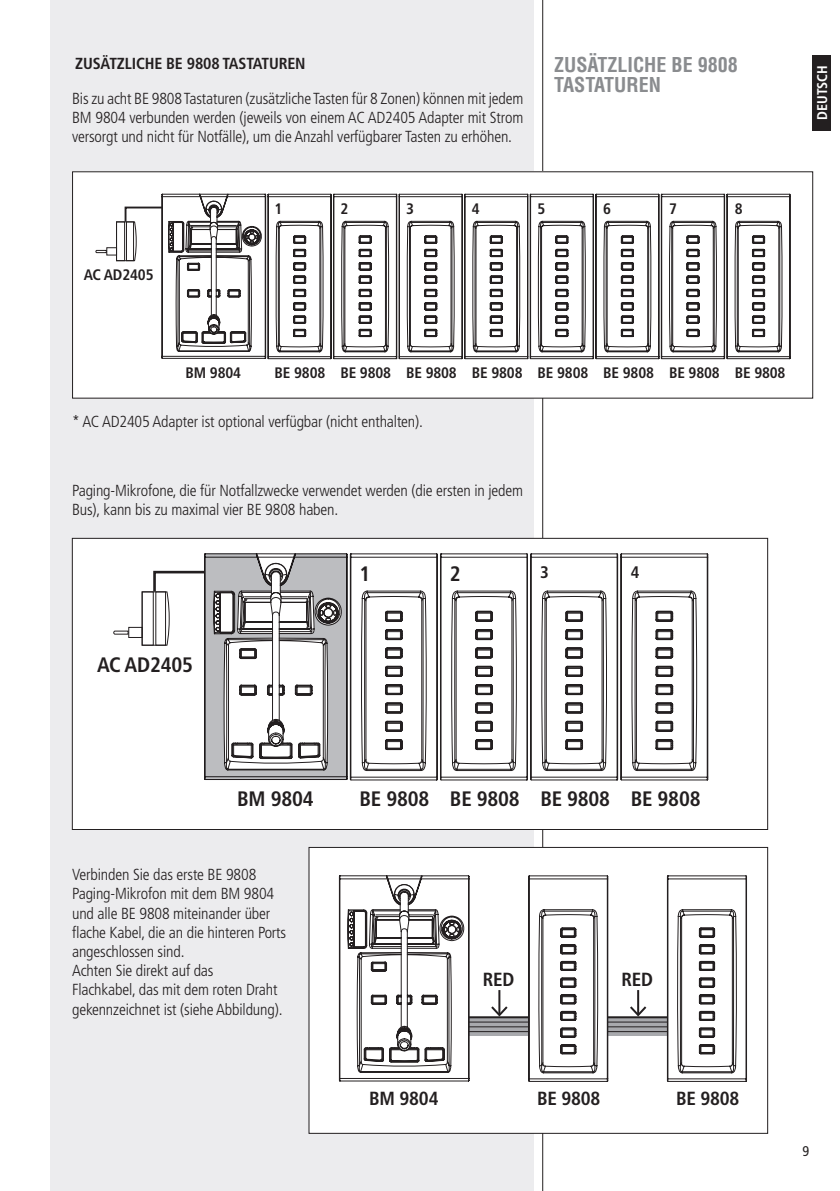
<style>
.page{position:relative;width:840px;height:1191px;background:#fff}
.page>*{position:absolute;margin:0;border:0;box-sizing:border-box;transform-origin:0 0}
.t1{font:700 condensed 20.8px "Frutiger LT Std";letter-spacing:-.01em;color:#231f20}
.t2{font:700 condensed 20px/20px "Helvetica LT Std";color:#8a8c8f}
.t3{font:700 condensed 19px "Frutiger LT Std";letter-spacing:-.01em;color:#231f20}
.t4{font:700 condensed 16.8px "Frutiger LT Std";color:#231f20}
.t5{font:300 condensed 16px/19.2px "Frutiger LT Std";letter-spacing:-.01em;color:#231f20}
.t6{font:700 condensed 16px "Frutiger LT Std";letter-spacing:-.01em;color:#231f20}
.t7{font:700 condensed 15.2px "Frutiger LT Std";letter-spacing:-.01em;color:#231f20}
.t8{font:700 condensed 14px "Frutiger LT Std";color:#fff}
.t9{font:condensed 14px "Frutiger LT Std";color:#231f20}
</style>
<div class="page">
<div style="left:51px;top:0;width:482px;height:1191px;background:#ececee"></div>
<hr style="left:542px;top:0;width:1px;height:1191px;background:#231f20">
<div style="left:812px;top:55px;width:18px;height:75px;background:#231f20"></div>
<div style="left:72px;top:172px;width:740px;height:226px;background:#fff"></div>
<div style="left:116px;top:222px;width:18px;height:39px;border:1px solid #231f20"></div>
<div style="left:106px;top:247px;width:11px;height:8px;border:1px solid #231f20"></div>
<svg style="left:95px;top:250px;width:12px;height:3px"></svg>
<svg style="left:124px;top:193px;width:666px;height:166px"></svg>
<div style="left:309px;top:847px;width:458px;height:286px;background:#fff"></div>
<div style="left:308px;top:847px;width:459px;height:286px;border:1px solid #231f20"></div>
<svg style="left:469px;top:1018px;width:58px;height:18px"></svg>
<hr style="left:468px;top:1016px;width:60px;height:2px;background:#231f20">
<hr style="left:468px;top:1021px;width:60px;height:1px;background:#231f20">
<hr style="left:468px;top:1026px;width:60px;height:1px;background:#231f20">
<hr style="left:468px;top:1031px;width:60px;height:1px;background:#231f20">
<svg style="left:608px;top:1018px;width:58px;height:18px"></svg>
<hr style="left:607px;top:1016px;width:60px;height:2px;background:#231f20">
<hr style="left:607px;top:1021px;width:60px;height:1px;background:#231f20">
<hr style="left:607px;top:1026px;width:60px;height:1px;background:#231f20">
<hr style="left:607px;top:1031px;width:60px;height:1px;background:#231f20">
<div style="left:72px;top:538px;width:695px;height:291px;background:#fff"></div>
<svg style="left:338px;top:875px;width:131px;height:206px"></svg>
<svg style="left:527px;top:875px;width:81px;height:207px"></svg>
<svg style="left:666px;top:875px;width:81px;height:207px"></svg>
<hr style="left:498px;top:990px;width:2px;height:25px;background:#231f20">
<svg style="left:489px;top:1004px;width:20px;height:13px"></svg>
<hr style="left:636px;top:990px;width:2px;height:25px;background:#231f20">
<svg style="left:627px;top:1004px;width:21px;height:13px"></svg>
<div style="left:142px;top:591px;width:24px;height:54px;border:1px solid #231f20"></div>
<div style="left:128px;top:627px;width:14px;height:11px;border:1px solid #231f20"></div>
<svg style="left:113px;top:630px;width:16px;height:5px"></svg>
<svg style="left:152px;top:553px;width:556px;height:228px"></svg>
<p class="t6" style="left:75px;top:54px;width:232px">ZUSÄTZLICHE BE 9808 TASTATUREN</p>
<p class="t5" style="left:72px;top:89px;width:452px;text-align:justify">Bis zu acht BE 9808 Tastaturen (zusätzliche Tasten für 8 Zonen) können mit jedem BM 9804 verbunden werden (jeweils von einem AC AD2405 Adapter mit Strom versorgt und nicht für Notfälle), um die Anzahl verfügbarer Tasten zu erhöhen.</p>
<p class="t2" style="left:554px;top:54px;width:185px">ZUSÄTZLICHE BE 9808<br>TASTATUREN</p>
<p class="t7" style="left:84px;top:266px;width:71px">AC AD2405</p>
<p class="t7" style="left:274px;top:200px;width:9px">1</p>
<p class="t7" style="left:340px;top:200px;width:9px">2</p>
<p class="t7" style="left:406px;top:200px;width:9px">3</p>
<p class="t7" style="left:471px;top:200px;width:9px">4</p>
<p class="t7" style="left:537px;top:200px;width:9px">5</p>
<p class="t7" style="left:603px;top:200px;width:9px">6</p>
<p class="t7" style="left:668px;top:200px;width:9px">7</p>
<p class="t7" style="left:734px;top:200px;width:9px">8</p>
<p class="t8" style="left:813px;top:120px;width:56px;rotate:-90deg">DEUTSCH</p>
<p class="t7" style="left:185px;top:363px;width:57px">BM 9804</p>
<p class="t7" style="left:274px;top:363px;width:512px">BE 9808 BE 9808 BE 9808 BE 9808 BE 9808 BE 9808 BE 9808 BE 9808</p>
<p class="t5" style="left:72px;top:412px;width:352px">* AC AD2405 Adapter ist optional verfügbar (nicht enthalten).</p>
<p class="t5" style="left:72px;top:481px;width:452px">Paging-Mikrofone, die für Notfallzwecke verwendet werden (die ersten in jedem<br>Bus), kann bis zu maximal vier BE 9808 haben.</p>
<h1 class="t1" style="left:97px;top:652px;width:97px">AC AD2405</h1>
<h1 class="t1" style="left:359px;top:561px;width:12px">1</h1>
<h1 class="t1" style="left:449px;top:561px;width:12px">2</h1>
<p class="t4" style="left:540px;top:562px;width:10px">3</p>
<p class="t4" style="left:630px;top:562px;width:10px">4</p>
<h1 class="t1" style="left:237px;top:786px;width:78px">BM 9804</h1>
<h1 class="t1" style="left:359px;top:786px;width:342px">BE 9808 BE 9808 BE 9808 BE 9808</h1>
<p class="t5" style="left:72px;top:865px;width:215px">Verbinden Sie das erste BE 9808<br>Paging-Mikrofon mit dem BM 9804 und alle BE 9808 miteinander über flache Kabel, die an die hinteren Ports angeschlossen sind.<br>Achten Sie direkt auf das<br>Flachkabel, das mit dem roten Draht gekennzeichnet ist (siehe Abbildung).</p>
<p class="t3" style="left:482px;top:968px;width:33px">RED</p>
<p class="t3" style="left:621px;top:968px;width:33px">RED</p>
<p class="t3" style="left:369px;top:1087px;width:71px">BM 9804</p>
<p class="t3" style="left:536px;top:1087px;width:65px">BE 9808</p>
<p class="t3" style="left:675px;top:1087px;width:65px">BE 9808</p>
<p class="t9" style="left:802px;top:1142px;width:8px">9</p>
</div>
